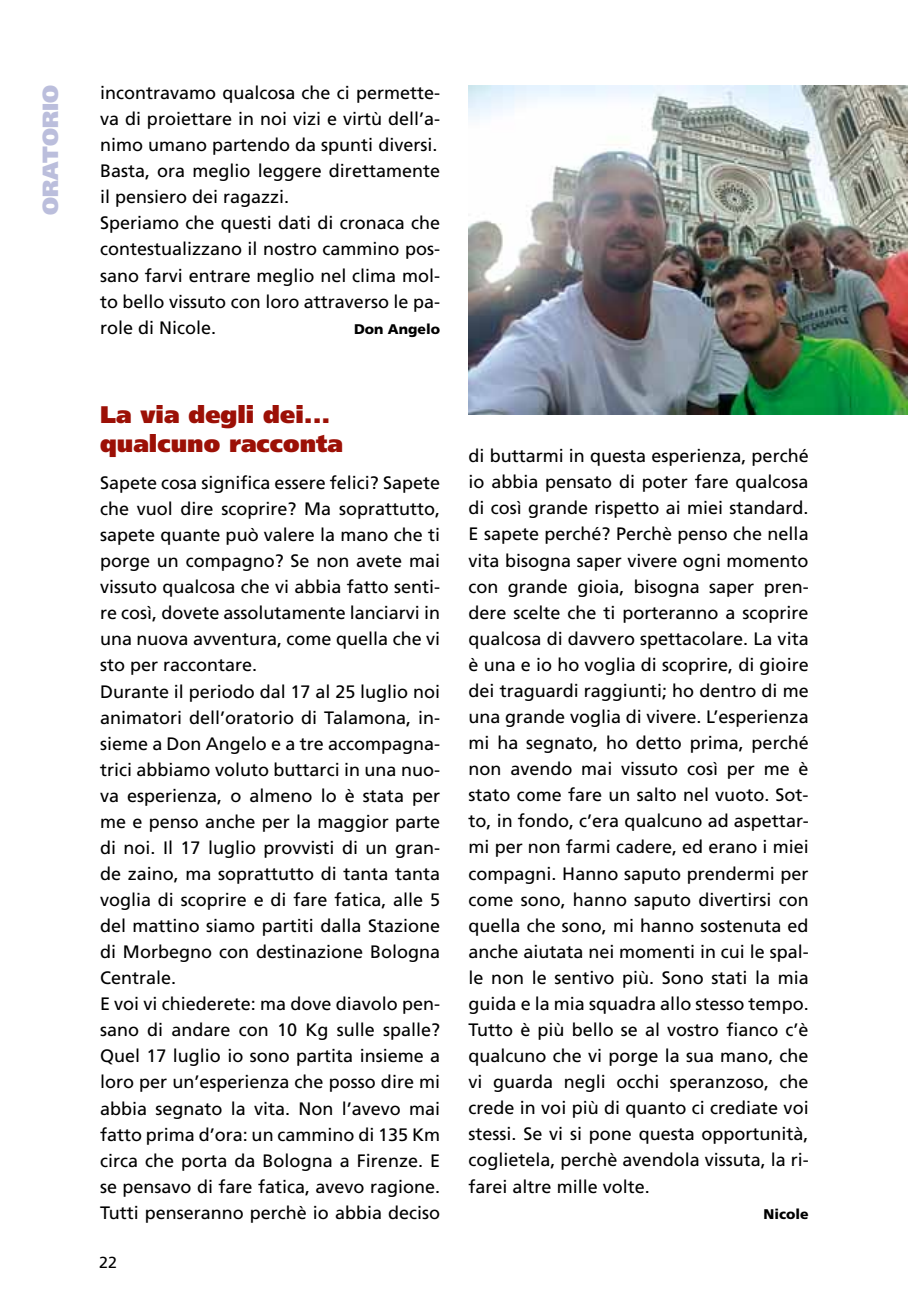
<style>
.page{position:relative;width:908px;height:1304px;background:#fff}
.page>*{position:absolute;margin:0;border:0;box-sizing:border-box;transform-origin:0 0}
.t1{font:900 24px/28.8px "Frutiger";color:#9c1006}
.t2{font:900 22px "Frutiger";color:#bbbedc}
.t3{font:18px/26px "Frutiger";color:#000}
.t4{font:16px "Frutiger";color:#000}
.t5{font:900 14px "Frutiger";color:#000}
</style>
<div class="page">
<img style="left:468px;top:85px;width:439px;height:329px">
<p class="t2" style="left:37px;top:215px;width:131px;rotate:-90deg">oratorio</p>
<p class="t3" style="left:100px;top:80px;width:341px">incontravamo qualcosa che ci permette&shy;va di proiettare in noi vizi e virtù dell’a&shy;nimo umano partendo da spunti diversi.<br>Basta, ora meglio leggere direttamente il pensiero dei ragazzi.<br>Speriamo che questi dati di cronaca che contestualizzano il nostro cammino pos&shy;sano farvi entrare meglio nel clima mol&shy;to bello vissuto con loro attraverso le pa&shy;role di N icole.</p>
<p class="t5" style="left:354px;top:320px;width:88px">Don Angelo</p>
<h1 class="t1" style="left:100px;top:400px;width:244px">La via degli dei... qualcuno racconta</h1>
<p class="t3" style="left:100px;top:470px;width:341px">Sapete cosa significa essere felici? Sapete che vuol dire scoprire? Ma soprattutto, sapete quante può valere la mano che ti porge un compagno? Se non avete mai vissuto qualcosa che vi abbia fatto senti&shy;re così, dovete assolutamente lanciarvi in una nuova avventura, come quella che vi sto per raccontare.<br>Durante il periodo dal 17 al 25 luglio noi animatori dell’oratorio di Talamona, in&shy;sieme a Don Angelo e a tre accompagna&shy;trici abbiamo voluto buttarci in una nuo&shy;va esperienza, o almeno lo è stata per me e penso anche per la maggior parte di noi. I l 17 luglio provvisti di un gran&shy;de zaino, ma soprattutto di tanta tanta voglia di scoprire e di fare fatica, alle 5 del mattino siamo partiti dalla Stazione di Morbegno con destinazione Bologna Centrale.<br>E voi vi chiederete: ma dove diavolo pen&shy;sano di andare con 10 Kg sulle spalle?<br>Quel 17 luglio io sono partita insieme a loro per un’esperienza che posso dire mi abbia segnato la vita. Non l’avevo mai fatto prima d’ora: un cammino di 135 Km circa che porta da Bologna a Firenze. E se pensavo di fare fatica, avevo ragione.<br>Tutti penseranno perchè io abbia deciso</p>
<p class="t4" style="left:99px;top:1253px;width:19px">22</p>
<p class="t3" style="left:468px;top:443px;width:341px;text-align:justify">di buttarmi in questa esperienza, perché io abbia pensato di poter fare qualcosa di così grande rispetto ai miei standard.<br>E sapete perché? Perchè penso che nella vita bisogna saper vivere ogni momento con grande gioia, bisogna saper pren&shy;dere scelte che ti porteranno a scoprire qualcosa di davvero spettacolare. La vita è una e io ho voglia di scoprire, di gioire dei traguardi raggiunti; ho dentro di me una grande voglia di vivere. L’esperienza mi ha segnato, ho detto prima, perché non avendo mai vissuto così per me è stato come fare un salto nel vuoto. Sot&shy;to, in fondo, c’era qualcuno ad aspettar&shy;mi per non farmi cadere, ed erano i miei compagni. Hanno saputo prendermi per come sono, hanno saputo divertirsi con quella che sono, mi hanno sostenuta ed anche aiutata nei momenti in cui le spal&shy;le non le sentivo più. Sono stati la mia guida e la mia squadra allo stesso tempo.<br>Tutto è più bello se al vostro fianco c’è qualcuno che vi porge la sua mano, che vi guarda negli occhi speranzoso, che crede in voi più di quanto ci crediate voi stessi. Se vi si pone questa opportunità, coglietela, perchè avendola vissuta, la ri&shy;farei altre mille volte.</p>
<p class="t5" style="left:763px;top:1206px;width:47px">Nicole</p>
</div>
